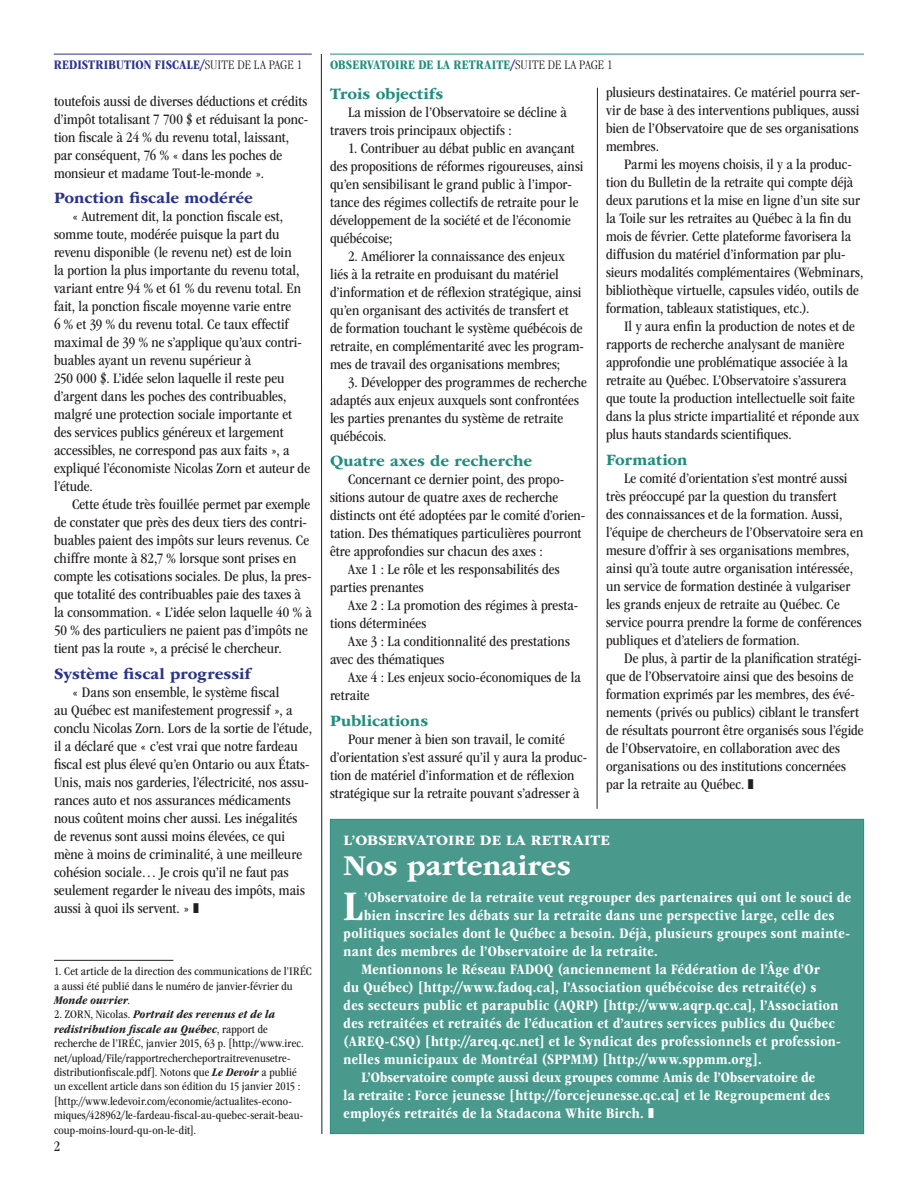
<style>
.page{position:relative;width:918px;height:1188px;background:#fff}
.page>*{position:absolute;margin:0;border:0;box-sizing:border-box;transform-origin:0 0}
.Lettrine{font:700 condensed 43.65px "ITC Garamond Std";color:#fff}
.Titre_Ultra{font:700 30px "ITC Garamond Std";color:#fff}
.Sous-titre{font:700 16.5px "ITC Garamond Std";letter-spacing:.005em;color:#1f8d7d}
.Sous-titre-2{font:700 16.5px "ITC Garamond Std";letter-spacing:.005em;color:#2a338c}
.t1{font:condensed 15px/18px "ITC Garamond Std";letter-spacing:.005em;color:#231f20}
.Lettrine-2{font:700 condensed 15px/18px "ITC Garamond Std";letter-spacing:.025em;color:#fff}
.Surtitre{font:700 15px "ITC Garamond Std";letter-spacing:.01em;color:#fff}
.Suite_de_la_page{font:700 condensed 13.5px "ITC Garamond Std";letter-spacing:.01em;color:#1f8d7d}
.Suite_de_la_page-2{font:700 condensed 13.5px "ITC Garamond Std";letter-spacing:.015em;color:#2a338c}
.Lead{font:condensed 12px/14.4px "ITC Garamond Std";letter-spacing:.01em;color:#231f20}
.Lead-2{font:italic 700 condensed 12px "ITC Garamond Std";letter-spacing:.015em;color:#231f20}
.s1{font-weight:300;color:#231f20}
.s2{font-weight:700;font-style:italic}
.s3{font-weight:400;font-style:normal}
.s4{color:#2a338c}
</style>
<div class="page">
<hr style="left:54px;top:54px;width:258px;height:1px;background:#2a338c">
<svg style="left:321px;top:54px;width:2px;height:1080px"></svg>
<hr style="left:54px;top:960px;width:119px;height:1px;background:#231f20">
<hr style="left:330px;top:54px;width:534px;height:1px;background:#1f8d7d">
<div style="left:330px;top:819px;width:534px;height:315px;background:#49998c;border:1px solid #1f8d7d"></div>
<hr style="left:597px;top:88px;width:1px;height:721px;background:#231f20">
<p class="Suite_de_la_page-2" style="left:54px;top:58px;width:250px">REDISTRIBUTION FISCALE/<span class="s1">SUITE DE LA PAGE 1</span></p>
<p class="t1" style="left:54px;top:92px;width:256px">toutefois aussi de diverses déductions et crédits d’impôt totalisant 7 700 $ et réduisant la ponc&shy;tion fiscale à 24 % du revenu total, laissant, par conséquent, 76 % « dans les poches de monsieur et madame Tout-le-monde ».</p>
<p class="Sous-titre-2" style="left:54px;top:189px;width:200px">Ponction fiscale modérée</p>
<p class="t1" style="left:54px;top:208px;width:258px;text-indent:18px">« Autrement dit, la ponction fiscale est, somme toute, modérée puisque la part du revenu disponible (le revenu net) est de loin<br>la portion la plus importante du revenu total, variant entre 94 % et 61 % du revenu total. En fait, la ponction fiscale moyenne varie entre<br>6 % et 39 % du revenu total. Ce taux effectif maximal de 39 % ne s’applique qu’aux contri&shy;buables ayant un revenu supérieur à<br>250 000 $. L’idée selon laquelle il reste peu d’argent dans les poches des contribuables, malgré une protection sociale importante et des services publics généreux et largement accessibles, ne correspond pas aux faits », a expliqué l’économiste Nicolas Zorn et auteur de l’étude.</p>
<p class="t1" style="left:54px;top:496px;width:259px;text-indent:18px">Cette étude très fouillée permet par exemple de constater que près des deux tiers des contri&shy;buables paient des impôts sur leurs revenus. Ce chiffre monte à 82,7 % lorsque sont prises en compte les cotisations sociales. De plus, la pres&shy;que totalité des contribuables paie des taxes à la consommation. « L’idée selon laquelle 40 % à 50 % des particuliers ne paient pas d’impôts ne tient pas la route », a précisé le chercheur.</p>
<p class="Sous-titre-2" style="left:54px;top:664px;width:198px">Système fiscal progressif</p>
<p class="t1" style="left:54px;top:683px;width:259px;text-indent:18px">« Dans son ensemble, le système fiscal<br>au Québec est manifestement progressif », a conclu Nicolas Zorn. Lors de la sortie de l’étude, il a déclaré que « c’est vrai que notre fardeau fiscal est plus élevé qu’en Ontario ou aux États-Unis, mais nos garderies, l’électricité, nos assu&shy;rances auto et nos assurances médicaments nous coûtent moins cher aussi. Les inégalités de revenus sont aussi moins élevées, ce qui mène à moins de criminalité, à une meilleure cohésion sociale… Je crois qu’il ne faut pas seulement regarder le niveau des impôts, mais aussi à quoi ils servent. »</p>
<p class="Lead" style="left:54px;top:964px;width:259px">1. Cet article de la direction des communications de l’IRÉC a aussi été publié dans le numéro de janvier-février du<br><span class="s2">Monde ouvrier</span>.</p>
<p class="Lead-2" style="left:54px;top:1008px;width:223px"><span class="s3">2. ZORN, Nicolas.</span> Portrait des revenus et de la</p>
<p class="Lead" style="left:54px;top:1022px;width:251px"><span class="s2">redistribution fiscale au Québec</span>, rapport de recherche de l’IRÉC, janvier 2015, 63 p. [http://www.irec. net/upload/File/rapportrechercheportraitrevenusetre&shy;distributionfiscale.pdf]. Notons que <span class="s2">Le Devoir</span> a publié un excellent article dans son édition du 15 janvier 2015 : [http://www.ledevoir.com/economie/actualites-econo&shy;miques/428962/le-fardeau-fiscal-au-quebec-serait-beau&shy;coup-moins-lourd-qu-on-le-dit].</p>
<p class="t1" style="left:54px;top:1137px;width:8px">2</p>
<p class="Suite_de_la_page" style="left:330px;top:58px;width:284px">OBSERVATOIRE DE LA RETRAITE<span class="s4">/</span><span class="s1">SUITE DE LA PAGE 1</span></p>
<p class="Sous-titre" style="left:330px;top:84px;width:115px">Trois objectifs</p>
<p class="t1" style="left:330px;top:103px;width:238px;text-indent:18px">La mission de l’Observatoire se décline à travers trois principaux objectifs :</p>
<p class="t1" style="left:330px;top:139px;width:255px;text-indent:18px">1. Contribuer au débat public en avançant des propositions de réformes rigoureuses, ainsi qu’en sensibilisant le grand public à l’impor&shy;tance des régimes collectifs de retraite pour le développement de la société et de l’économie québécoise;</p>
<p class="t1" style="left:330px;top:247px;width:255px;text-indent:18px">2. Améliorer la connaissance des enjeux liés à la retraite en produisant du matériel d’information et de réflexion stratégique, ainsi qu’en organisant des activités de transfert et de formation touchant le système québécois de retraite, en complémentarité avec les program&shy;mes de travail des organisations membres;</p>
<p class="t1" style="left:330px;top:373px;width:259px;text-indent:18px">3. Développer des programmes de recherche adaptés aux enjeux auxquels sont confrontées les parties prenantes du système de retraite québécois.</p>
<p class="Sous-titre" style="left:330px;top:452px;width:204px">Quatre axes de recherche</p>
<p class="t1" style="left:330px;top:471px;width:257px;text-indent:18px">Concernant ce dernier point, des propo&shy;sitions autour de quatre axes de recherche distincts ont été adoptées par le comité d’orien&shy;tation. Des thématiques particulières pourront être approfondies sur chacun des axes :</p>
<p class="t1" style="left:330px;top:561px;width:231px;text-indent:18px">Axe 1 : Le rôle et les responsabilités des parties prenantes</p>
<p class="t1" style="left:330px;top:597px;width:250px;text-indent:18px">Axe 2 : La promotion des régimes à presta&shy;tions déterminées</p>
<p class="t1" style="left:330px;top:633px;width:241px;text-indent:18px">Axe 3 : La conditionnalité des prestations avec des thématiques</p>
<p class="t1" style="left:330px;top:669px;width:252px;text-indent:18px">Axe 4 : Les enjeux socio-économiques de la retraite</p>
<p class="Sous-titre" style="left:330px;top:711px;width:100px">Publications</p>
<p class="t1" style="left:330px;top:730px;width:259px;text-indent:18px">Pour mener à bien son travail, le comité d’orientation s’est assuré qu’il y aura la produc&shy;tion de matériel d’information et de réflexion stratégique sur la retraite pouvant s’adresser à</p>
<p class="t1" style="left:606px;top:83px;width:256px;text-align:justify">plusieurs destinataires. Ce matériel pourra ser&shy;vir de base à des interventions publiques, aussi bien de l’Observatoire que de ses organisations membres.</p>
<p class="t1" style="left:606px;top:155px;width:259px;text-indent:18px">Parmi les moyens choisis, il y a la produc&shy;tion du Bulletin de la retraite qui compte déjà deux parutions et la mise en ligne d’un site sur la Toile sur les retraites au Québec à la fin du mois de février. Cette plateforme favorisera la diffusion du matériel d’information par plu&shy;sieurs modalités complémentaires (Webminars, bibliothèque virtuelle, capsules vidéo, outils de formation, tableaux statistiques, etc.).</p>
<p class="t1" style="left:606px;top:317px;width:255px;text-indent:18px">Il y aura enfin la production de notes et de rapports de recherche analysant de manière approfondie une problématique associée à la retraite au Québec. L’Observatoire s’assurera que toute la production intellectuelle soit faite dans la plus stricte impartialité et réponde aux plus hauts standards scientifiques.</p>
<p class="Sous-titre" style="left:606px;top:450px;width:83px">Formation</p>
<p class="t1" style="left:606px;top:469px;width:259px;text-indent:18px">Le comité d’orientation s’est montré aussi très préoccupé par la question du transfert<br>des connaissances et de la formation. Aussi, l’équipe de chercheurs de l’Observatoire sera en mesure d’offrir à ses organisations membres, ainsi qu’à toute autre organisation intéressée, un service de formation destinée à vulgariser les grands enjeux de retraite au Québec. Ce service pourra prendre la forme de conférences publiques et d’ateliers de formation.</p>
<p class="t1" style="left:606px;top:649px;width:259px;text-indent:18px">De plus, à partir de la planification stratégi&shy;que de l’Observatoire ainsi que des besoins de formation exprimés par les membres, des évé&shy;nements (privés ou publics) ciblant le transfert de résultats pourront être organisés sous l’égide de l’Observatoire, en collaboration avec des organisations ou des institutions concernées par la retraite au Québec.</p>
<p class="Surtitre" style="left:344px;top:832px;width:268px">L’OBSERVATOIRE DE LA RETRAITE</p>
<p class="Titre_Ultra" style="left:344px;top:849px;width:229px">Nos partenaires</p>
<p class="Lettrine" style="left:344px;top:882px;width:21px">L</p>
<p class="Lettrine-2" style="left:364px;top:888px;width:489px">’Observatoire de la retraite veut regrouper des partenaires qui ont le souci de</p>
<p class="Lettrine-2" style="left:364px;top:906px;width:472px">bien inscrire les débats sur la retraite dans une perspective large, celle des</p>
<p class="Lettrine-2" style="left:344px;top:924px;width:508px">politiques sociales dont le Québec a besoin. Déjà, plusieurs groupes sont mainte-</p>
<p class="Lettrine-2" style="left:344px;top:942px;width:316px">nant des membres de l’Observatoire de la retraite.</p>
<p class="Lettrine-2" style="left:344px;top:960px;width:499px;text-indent:18px">Mentionnons le Réseau FADOQ (anciennement la Fédération de l’Âge d’Or<br>du Québec) [http://www.fadoq.ca], l’Association québécoise des retraité(e) s<br>des secteurs public et parapublic (AQRP) [http://www.aqrp.qc.ca], l’Association des retraitées et retraités de l’éducation et d’autres services publics du Québec (AREQ-CSQ) [http://areq.qc.net] et le Syndicat des professionnels et profession&shy;nelles municipaux de Montréal (SPPMM) [http://www.sppmm.org].</p>
<p class="Lettrine-2" style="left:344px;top:1068px;width:488px;text-indent:18px">L’Observatoire compte aussi deux groupes comme Amis de l’Observatoire de la retraite : Force jeunesse [http://forcejeunesse.qc.ca] et le Regroupement des employés retraités de la Stadacona White Birch.</p>
</div>
